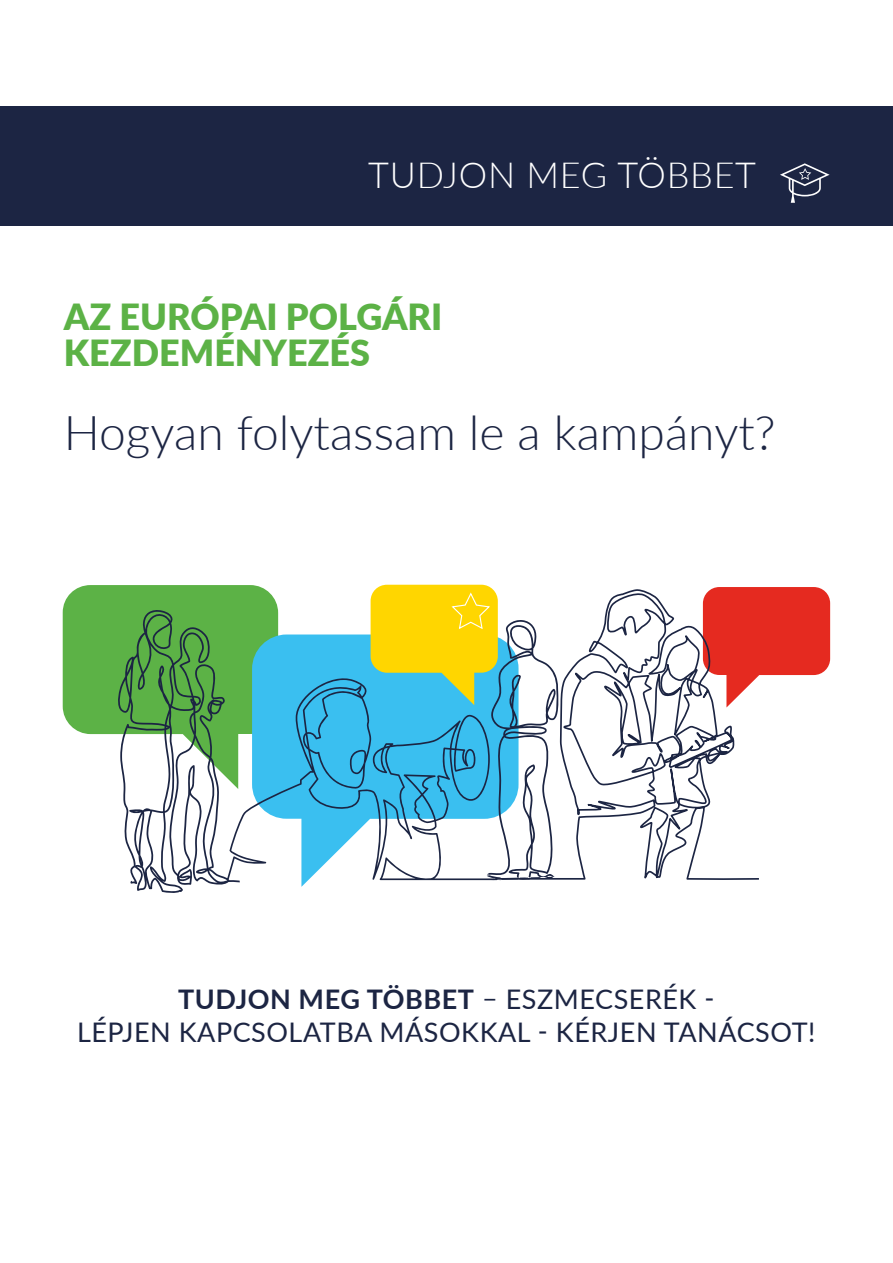
<style>
.page{position:relative;width:893px;height:1263px;background:#fff}
.page>*{position:absolute;margin:0;border:0;box-sizing:border-box;transform-origin:0 0}
.t1{font:300 48px "Lato";color:#1c2543}
.t2{font:900 36px/36px "Lato";color:#5cb246}
.t3{font:300 36px "Lato";letter-spacing:.02em;color:#fff}
.t4{font:27px/32.4px "Lato";letter-spacing:.02em;color:#1c2543;text-align:center}
.s1{font-weight:700}
</style>
<div class="page">
<div style="left:0;top:106px;width:893px;height:119px;background:#1c2543"></div>
<svg style="left:278px;top:634px;width:216px;height:253px;fill:#3abff0"></svg>
<div style="left:714px;top:587px;width:116px;height:89px;background:#e52a20"></div>
<svg style="left:494px;top:588px;width:267px;height:293px"></svg>
<svg style="left:63px;top:585px;width:215px;height:308px"></svg>
<svg style="left:226px;top:676px;width:145px;height:204px;fill:#3abff0"></svg>
<svg style="left:371px;top:585px;width:188px;height:295px"></svg>
<svg style="left:780px;top:163px;width:50px;height:40px"></svg>
<h2 class="t3" style="left:368px;top:150px;width:389px">TUDJON MEG TÖBBET</h2>
<h2 class="t2" style="left:64px;top:298px;width:380px">AZ EURÓPAI POLGÁRI<br>KEZDEMÉNYEZÉS</h2>
<h1 class="t1" style="left:64px;top:400px;width:713px">Hogyan folytassam le a kampányt?</h1>
<p class="t4" style="left:77px;top:982px;width:740px"><span class="s1">TUDJON MEG TÖBBET</span> – ESZMECSERÉK -<br>LÉPJEN KAPCSOLATBA MÁSOKKAL - KÉRJEN TANÁCSOT!</p>
</div>
